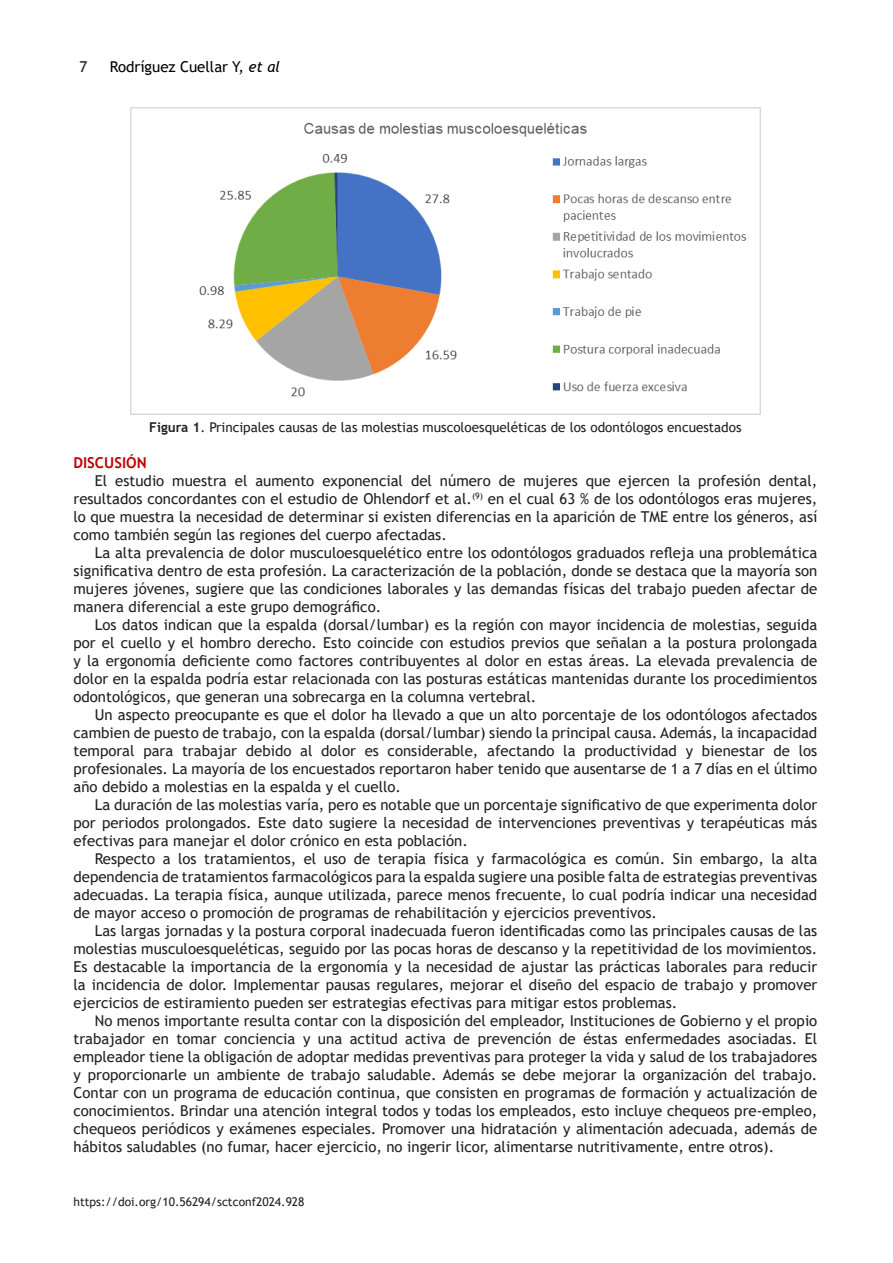
<style>
.page{position:relative;width:893px;height:1263px;background:#fff}
.page>*{position:absolute;margin:0;border:0;box-sizing:border-box;transform-origin:0 0}
.t1{font:15px/18px "Trebuchet MS";color:#231f20;text-align:justify}
.t2{font:15px "Trebuchet MS";color:#000}
.t3{font:700 15px "Trebuchet MS";color:#c00000}
.t4{font:13.5px "Trebuchet MS";color:#231f20}
.t5{font:12px "Trebuchet MS";color:#231f20}
.s1{font-style:italic}
.s2{font-weight:700}
</style>
<div class="page">
<img style="left:130px;top:107px;width:631px;height:307px">
<p class="t1" style="left:80px;top:58px;width:9px">7</p>
<p class="t2" style="left:110px;top:57px;width:172px">Rodríguez Cuellar Y, <span class="s1">et al</span></p>
<p class="t4" style="left:149px;top:419px;width:594px"><span class="s2">Figura 1</span>. Principales causas de las molestias muscoloesqueléticas de los odontólogos encuestados</p>
<p class="t3" style="left:74px;top:453px;width:75px">DISCUSIÓN</p>
<p class="t1" style="left:74px;top:472px;width:745px;text-indent:21px">El estudio muestra el aumento exponencial del número de mujeres que ejercen la profesión dental, resultados concordantes con el estudio de Ohlendorf et al.<sup>(9)</sup> en el cual 63 % de los odontólogos eras mujeres, lo que muestra la necesidad de determinar si existen diferencias en la aparición de TME entre los géneros, así como también según las regiones del cuerpo afectadas.</p>
<p class="t1" style="left:74px;top:544px;width:745px;text-indent:21px">La alta prevalencia de dolor musculoesquelético entre los odontólogos graduados refleja una problemática significativa dentro de esta profesión. La caracterización de la población, donde se destaca que la mayoría son mujeres jóvenes, sugiere que las condiciones laborales y las demandas físicas del trabajo pueden afectar de manera diferencial a este grupo demográfico.</p>
<p class="t1" style="left:74px;top:616px;width:745px;text-indent:21px">Los datos indican que la espalda (dorsal/lumbar) es la región con mayor incidencia de molestias, seguida por el cuello y el hombro derecho. Esto coincide con estudios previos que señalan a la postura prolongada y la ergonomía deficiente como factores contribuyentes al dolor en estas áreas. La elevada prevalencia de dolor en la espalda podría estar relacionada con las posturas estáticas mantenidas durante los procedimientos odontológicos, que generan una sobrecarga en la columna vertebral.</p>
<p class="t1" style="left:74px;top:706px;width:745px;text-indent:21px">Un aspecto preocupante es que el dolor ha llevado a que un alto porcentaje de los odontólogos afectados cambien de puesto de trabajo, con la espalda (dorsal/lumbar) siendo la principal causa. Además, la incapacidad temporal para trabajar debido al dolor es considerable, afectando la productividad y bienestar de los profesionales. La mayoría de los encuestados reportaron haber tenido que ausentarse de 1 a 7 días en el último año debido a molestias en la espalda y el cuello.</p>
<p class="t1" style="left:74px;top:796px;width:745px;text-indent:21px">La duración de las molestias varía, pero es notable que un porcentaje significativo de que experimenta dolor por periodos prolongados. Este dato sugiere la necesidad de intervenciones preventivas y terapéuticas más efectivas para manejar el dolor crónico en esta población.</p>
<p class="t1" style="left:74px;top:850px;width:745px;text-indent:21px">Respecto a los tratamientos, el uso de terapia física y farmacológica es común. Sin embargo, la alta dependencia de tratamientos farmacológicos para la espalda sugiere una posible falta de estrategias preventivas adecuadas. La terapia física, aunque utilizada, parece menos frecuente, lo cual podría indicar una necesidad de mayor acceso o promoción de programas de rehabilitación y ejercicios preventivos.</p>
<p class="t1" style="left:74px;top:922px;width:745px;text-indent:21px">Las largas jornadas y la postura corporal inadecuada fueron identificadas como las principales causas de las molestias musculoesqueléticas, seguido por las pocas horas de descanso y la repetitividad de los movimientos.<br>Es destacable la importancia de la ergonomía y la necesidad de ajustar las prácticas laborales para reducir la incidencia de dolor. Implementar pausas regulares, mejorar el diseño del espacio de trabajo y promover ejercicios de estiramiento pueden ser estrategias efectivas para mitigar estos problemas.</p>
<p class="t1" style="left:74px;top:1012px;width:745px;text-indent:21px">No menos importante resulta contar con la disposición del empleador, Instituciones de Gobierno y el propio trabajador en tomar conciencia y una actitud activa de prevención de éstas enfermedades asociadas. El empleador tiene la obligación de adoptar medidas preventivas para proteger la vida y salud de los trabajadores y proporcionarle un ambiente de trabajo saludable. Además se debe mejorar la organización del trabajo.<br>Contar con un programa de educación continua, que consisten en programas de formación y actualización de conocimientos. Brindar una atención integral todos y todas los empleados, esto incluye chequeos pre-empleo, chequeos periódicos y exámenes especiales. Promover una hidratación y alimentación adecuada, además de hábitos saludables (no fumar, hacer ejercicio, no ingerir licor, alimentarse nutritivamente, entre otros).</p>
<p class="t5" style="left:74px;top:1194px;width:233px">https://doi.org/10.56294/sctconf2024.928</p>
</div>
